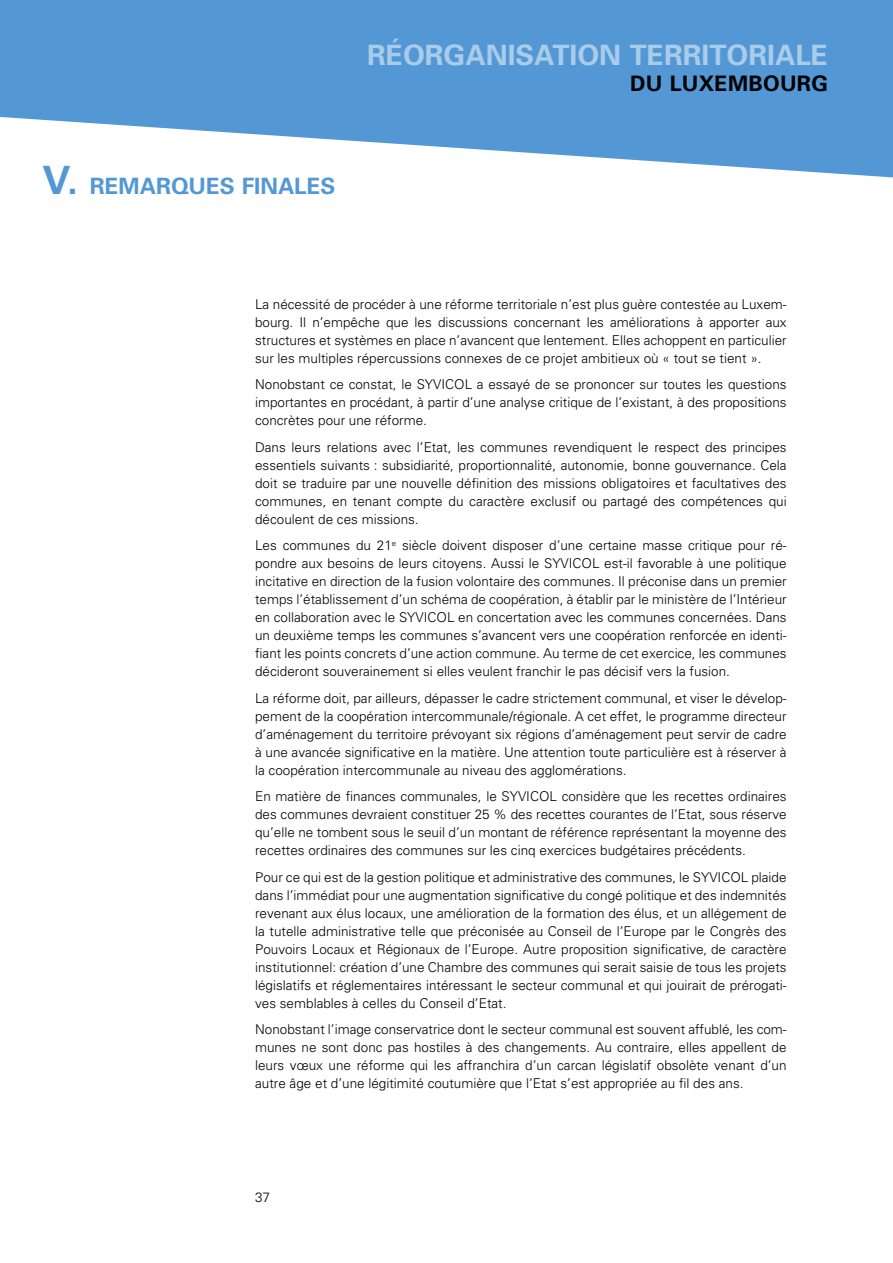
<style>
.page{position:relative;width:893px;height:1263px;background:#fff}
.page>*{position:absolute;margin:0;border:0;box-sizing:border-box;transform-origin:0 0}
.t1{font:700 28.05px "Univers";color:#a9ccea}
.t2{font:700 22.5px "Univers";color:#5398d5}
.t3{font:700 21.3px "Univers";letter-spacing:.015em;color:#000}
.t4{font:300 13.5px/18px "Univers";color:#000;text-align:justify}
.s1{font-size:39px}
</style>
<div class="page">
<svg style="left:0;top:0;width:893px;height:178px;fill:#5398d5"></svg>
<h2 class="t2" style="left:43px;top:171px;width:295px"><span class="s1">V.</span> REMARQUES FINALES</h2>
<h1 class="t1" style="left:367px;top:37px;width:463px">RÉORGANISATION TERRITORIALE</h1>
<h3 class="t3" style="left:630px;top:70px;width:199px">DU LUXEMBOURG</h3>
<p class="t4" style="left:255px;top:294px;width:533px">La nécessité de procéder à une réforme territoriale n’est plus guère contestée au Luxem&shy;bourg. Il n’empêche que les discussions concernant les améliorations à apporter aux structures et systèmes en place n’avancent que lentement. Elles achoppent en particulier sur les multiples répercussions connexes de ce projet ambitieux où « tout se tient ».</p>
<p class="t4" style="left:255px;top:375px;width:533px">Nonobstant ce constat, le SYVICOL a essayé de se prononcer sur toutes les questions importantes en procédant, à partir d’une analyse critique de l’existant, à des propositions concrètes pour une réforme.</p>
<p class="t4" style="left:255px;top:437px;width:533px">Dans leurs relations avec l’Etat, les communes revendiquent le respect des principes essentiels suivants : subsidiarité, proportionnalité, autonomie, bonne gouvernance. Cela doit se traduire par une nouvelle définition des missions obligatoires et facultatives des communes, en tenant compte du caractère exclusif ou partagé des compétences qui découlent de ces missions.</p>
<p class="t4" style="left:255px;top:536px;width:533px">Les communes du 21<sup>e</sup> siècle doivent disposer d’une certaine masse critique pour ré&shy;pondre aux besoins de leurs citoyens. Aussi le SYVICOL est-il favorable à une politique incitative en direction de la fusion volontaire des communes. Il préconise dans un premier temps l’établissement d’un schéma de coopération, à établir par le ministère de l’Intérieur en collaboration avec le SYVICOL en concertation avec les communes concernées. Dans un deuxième temps les communes s’avancent vers une coopération renforcée en identi&shy;fiant les points concrets d’une action commune. Au terme de cet exercice, les communes décideront souverainement si elles veulent franchir le pas décisif vers la fusion.</p>
<p class="t4" style="left:255px;top:688px;width:533px">La réforme doit, par ailleurs, dépasser le cadre strictement communal, et viser le dévelop&shy;pement de la coopération intercommunale/régionale. A cet effet, le programme directeur d’aménagement du territoire prévoyant six régions d’aménagement peut servir de cadre à une avancée significative en la matière. Une attention toute particulière est à réserver à la coopération intercommunale au niveau des agglomérations.</p>
<p class="t4" style="left:255px;top:787px;width:533px">En matière de finances communales, le SYVICOL considère que les recettes ordinaires des communes devraient constituer 25 % des recettes courantes de l’Etat, sous réserve qu’elle ne tombent sous le seuil d’un montant de référence représentant la moyenne des recettes ordinaires des communes sur les cinq exercices budgétaires précédents.</p>
<p class="t4" style="left:255px;top:867px;width:533px">Pour ce qui est de la gestion politique et administrative des communes, le SYVICOL plaide dans l’immédiat pour une augmentation significative du congé politique et des indemnités revenant aux élus locaux, une amélioration de la formation des élus, et un allégement de la tutelle administrative telle que préconisée au Conseil de l’Europe par le Congrès des Pouvoirs Locaux et Régionaux de l’Europe. Autre proposition significative, de caractère institutionnel: création d’une Chambre des communes qui serait saisie de tous les projets législatifs et réglementaires intéressant le secteur communal et qui jouirait de prérogati&shy;ves semblables à celles du Conseil d’Etat.</p>
<p class="t4" style="left:255px;top:1020px;width:533px">Nonobstant l’image conservatrice dont le secteur communal est souvent affublé, les com&shy;munes ne sont donc pas hostiles à des changements. Au contraire, elles appellent de leurs vœux une réforme qui les affranchira d’un carcan législatif obsolète venant d’un autre âge et d’une légitimité coutumière que l’Etat s’est appropriée au fil des ans.</p>
<p class="t4" style="left:255px;top:1187px;width:17px">37</p>
</div>
